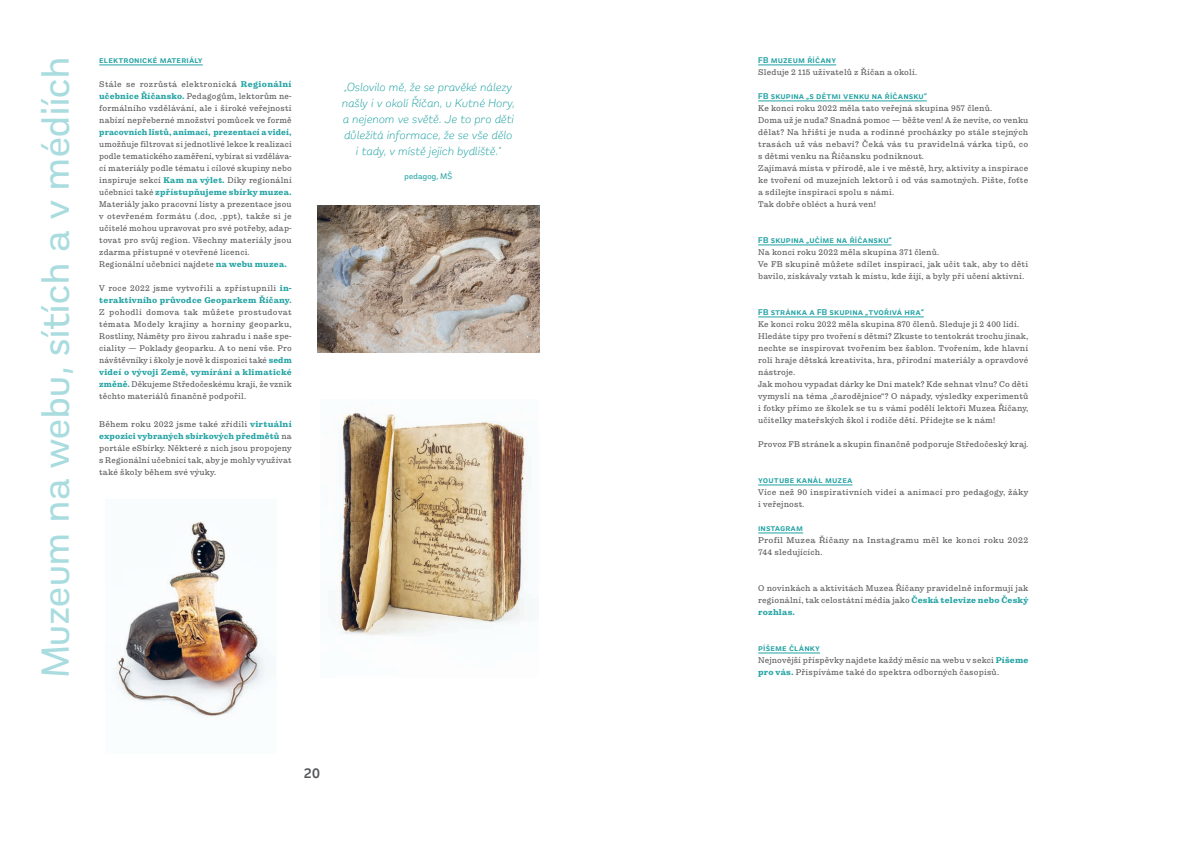
<style>
.page{position:relative;width:1191px;height:842px;background:#fff}
.page>*{position:absolute;margin:0;border:0;box-sizing:border-box;transform-origin:0 0}
.t1{font:500 40px "Remora Sans W2";letter-spacing:.02em;color:#a9dcdf}
.t2{font:600 14px "Remora Sans W2";color:#57585a}
.t3{font:italic 300 12px/16px "Remora Sans W2";letter-spacing:.03em;color:#22a2a3;text-align:center}
.t4{font:300 8.5px/12px "Pulpo";letter-spacing:.02em;color:#57585a}
.t5{font:600 8.5px "Remora Sans W2";letter-spacing:.015em;color:#22a2a3}
.t6{font:700 8.5px/12px "Pulpo";letter-spacing:.01em;color:#22a2a3}
.t7{font:300 8.5px/12px "Pulpo";letter-spacing:.02em;color:#57585a;scale:1.04 1}
.t8{font:700 8.5px "Pulpo";letter-spacing:.01em;color:#22a2a3;scale:.96 1}
.t9{font:500 8.5px "Remora Sans W2";letter-spacing:.03em;color:#22a2a3}
.t10{font:600 8.5px "Remora Sans W2";letter-spacing:-.005em;color:#22a2a3}
.s1{font-weight:700;color:#22a2a3}
.s2{font-weight:300;color:#57585a}
</style>
<div class="page">
<hr style="left:758px;top:65px;width:78px;height:1px;background:#22a2a3">
<hr style="left:758px;top:101px;width:168px;height:1px;background:#22a2a3">
<hr style="left:758px;top:245px;width:133px;height:1px;background:#22a2a3">
<hr style="left:758px;top:317px;width:165px;height:1px;background:#22a2a3">
<hr style="left:758px;top:485px;width:94px;height:1px;background:#22a2a3">
<hr style="left:758px;top:533px;width:45px;height:1px;background:#22a2a3">
<hr style="left:758px;top:653px;width:62px;height:1px;background:#22a2a3">
<hr style="left:99px;top:65px;width:104px;height:1px;background:#22a2a3">
<img style="left:335px;top:413px;width:193px;height:222px">
<img style="left:116px;top:521px;width:150px;height:196px">
<img style="left:318px;top:205px;width:221px;height:147px">
<h1 class="t1" style="left:30px;top:677px;width:622px;rotate:-90deg">Muzeum na webu, sítích a v médiích</h1>
<p class="t5" style="left:99px;top:55px;width:105px">elektronické materiály</p>
<p class="t4" style="left:99px;top:78px;width:194px;text-align:justify">Stále se rozrůstá elektronická <span class="s1">Regionální učebnice Říčansko.</span> Pedagogům, lektorům ne&shy;formálního vzdělávání, ale i široké veřejnosti nabízí nepřeberné množství pomůcek ve formě</p>
<p class="t8" style="left:99px;top:127px;width:202px">pracovních listů, animací, prezentací a videí,</p>
<p class="t4" style="left:99px;top:138px;width:194px">umožňuje filtrovat si jednotlivé lekce k realizaci podle tematického zaměření, vybírat si vzděláva&shy;cí materiály podle tématu i cílové skupiny nebo inspiruje sekcí <span class="s1">Kam na výlet.</span> Díky regionální učebnici také <span class="s1">zpřístupňujeme sbírky muzea.<br></span>Materiály jako pracovní listy a prezentace jsou v otevřeném formátu (.doc, .ppt), takže si je učitelé mohou upravovat pro své potřeby, adap&shy;tovat pro svůj region. Všechny materiály jsou zdarma přístupné v otevřené licenci.<br>Regionální učebnici najdete <span class="s1">na webu muzea.</span></p>
<p class="t6" style="left:99px;top:282px;width:194px"><span class="s2">V roce 2022 jsme vytvořili a zpřístupnili</span> in&shy;teraktivního průvodce Geoparkem Říčany.</p>
<p class="t4" style="left:99px;top:306px;width:194px;text-align:justify">Z pohodlí domova tak můžete prostudovat témata Modely krajiny a horniny geoparku, Rostliny, Náměty pro živou zahradu i naše spe&shy;ciality — Poklady geoparku. A to není vše. Pro návštěvníky i školy je nově k dispozici také <span class="s1">sedm videí o vývoji Země, vymírání a klimatické změně.</span> Děkujeme Středočeskému kraji, že vznik těchto materiálů finančně podpořil.</p>
<p class="t4" style="left:99px;top:418px;width:194px;text-align:justify">Během roku 2022 jsme také zřídili <span class="s1">virtuální expozici vybraných sbírkových předmětů</span> na portále eSbírky. Některé z nich jsou propojeny s Regionální učebnicí tak, aby je mohly využívat také školy během své výuky.</p>
<h3 class="t3" style="left:342px;top:79px;width:174px">„Oslovilo mě, že se pravěké nálezy našly i v okolí Říčan, u Kutné Hory, a nejenom ve světě. Je to pro děti důležitá informace, že se vše dělo i tady, v místě jejich bydliště.“</h3>
<p class="t9" style="left:404px;top:171px;width:49px">pedagog, MŠ</p>
<h2 class="t2" style="left:304px;top:764px;width:17px">20</h2>
<p class="t5" style="left:758px;top:55px;width:79px">FB muzeum říčany</p>
<p class="t4" style="left:758px;top:66px;width:160px">Sleduje 2 115 uživatelů z Říčan a okolí.</p>
<p class="t5" style="left:758px;top:91px;width:170px">FB skupina „s dětmi venku na říčansku“</p>
<p class="t4" style="left:758px;top:102px;width:272px">Ke konci roku 2022 měla tato veřejná skupina 957 členů.<br>Doma už je nuda? Snadná pomoc — běžte ven! A že nevíte, co venku dělat? Na hřišti je nuda a rodinné procházky po stále stejných trasách už vás nebaví? Čeká vás tu pravidelná várka tipů, co s dětmi venku na Říčansku podniknout.<br>Zajímavá místa v přírodě, ale i ve městě, hry, aktivity a inspirace ke tvoření od muzejních lektorů i od vás samotných. Pište, foťte a sdílejte inspiraci spolu s námi.<br>Tak dobře obléct a hurá ven!</p>
<p class="t5" style="left:758px;top:235px;width:135px">FB skupina „učíme na říčansku“</p>
<p class="t4" style="left:758px;top:246px;width:272px">Na konci roku 2022 měla skupina 371 členů.<br>Ve FB skupině můžete sdílet inspiraci, jak učit tak, aby to děti bavilo, získávaly vztah k místu, kde žijí, a byly při učení aktivní.</p>
<p class="t5" style="left:758px;top:307px;width:167px">FB stránka a FB skupina „tvořivá hra“</p>
<p class="t4" style="left:758px;top:318px;width:272px">Ke konci roku 2022 měla skupina 870 členů. Sleduje ji 2 400 lidí.<br>Hledáte tipy pro tvoření s dětmi? Zkuste to tentokrát trochu jinak, nechte se inspirovat tvořením bez šablon. Tvořením, kde hlavní roli hraje dětská kreativita, hra, přírodní materiály a opravdové nástroje.<br>Jak mohou vypadat dárky ke Dni matek? Kde sehnat vlnu? Co děti vymyslí na téma „čarodějnice“? O nápady, výsledky experimentů i fotky přímo ze školek se tu s vámi podělí lektoři Muzea Říčany, učitelky mateřských škol i rodiče dětí. Přidejte se k nám!</p>
<p class="t4" style="left:758px;top:438px;width:272px">Provoz FB stránek a skupin finančně podporuje Středočeský kraj.</p>
<p class="t5" style="left:758px;top:475px;width:96px">youtube kanál muzea</p>
<p class="t4" style="left:758px;top:486px;width:272px">Více než 90 inspirativních videí a animací pro pedagogy, žáky i veřejnost.</p>
<p class="t10" style="left:758px;top:523px;width:46px">instagram</p>
<p class="t7" style="left:758px;top:534px;width:261px">Profil Muzea Říčany na Instagramu měl ke konci roku 2022<br>744 sledujících.</p>
<p class="t4" style="left:758px;top:582px;width:272px;text-align:justify">O novinkách a aktivitách Muzea Říčany pravidelně informují jak regionální, tak celostátní média jako <span class="s1">Česká televize nebo Český rozhlas.</span></p>
<p class="t5" style="left:758px;top:643px;width:63px">píšeme články</p>
<p class="t4" style="left:758px;top:654px;width:272px">Nejnovější příspěvky najdete každý měsíc na webu v sekci <span class="s1">Píšeme pro vás.</span> Přispíváme také do spektra odborných časopisů.</p>
</div>
